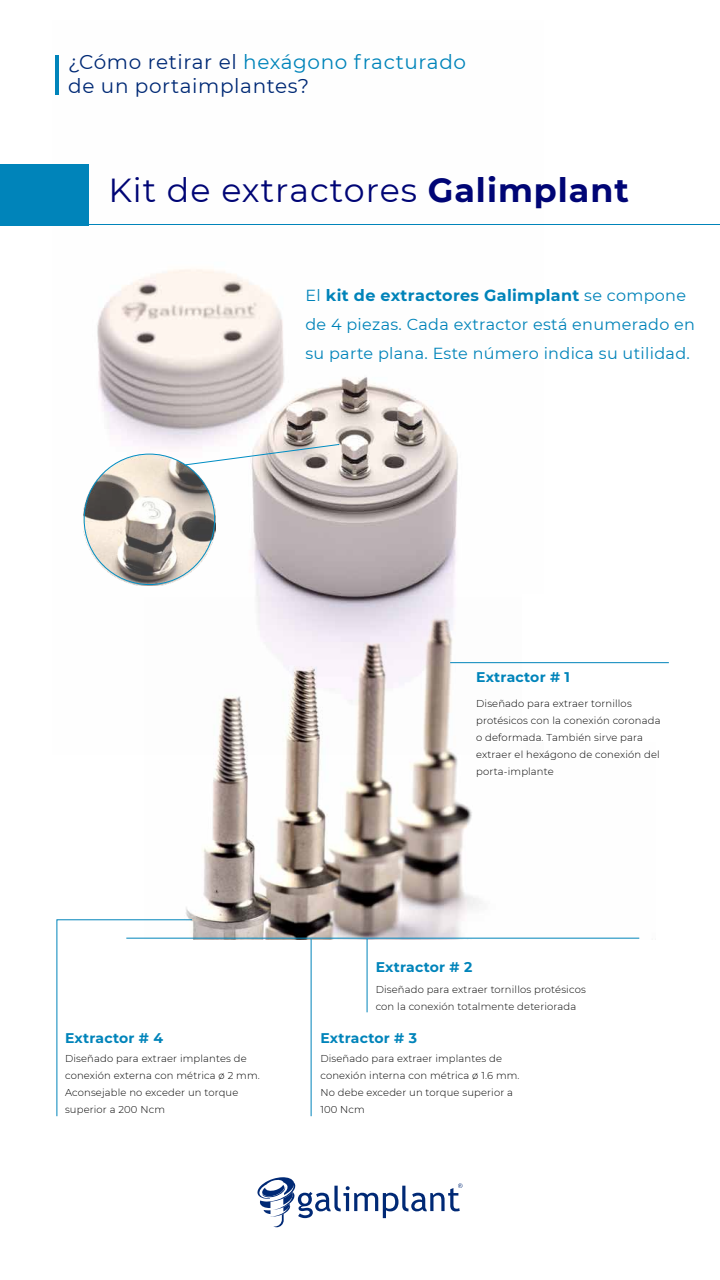
<style>
.page{position:relative;width:720px;height:1280px;background:#fff}
.page>*{position:absolute;margin:0;border:0;box-sizing:border-box;transform-origin:0 0}
.t1{font:33.3px "Montserrat";letter-spacing:.03em;color:#000575}
.t2{font:20px/24px "Montserrat";letter-spacing:.03em;color:#002975}
.t3{font:16px/29px "Montserrat";letter-spacing:.02em;color:#0083b9}
.t4{font:700 14px "Montserrat";letter-spacing:.015em;color:#0084ba}
.t5{font:300 10px/17px "Montserrat";letter-spacing:.015em;color:#000}
.s1{color:#0084ba}
.s2{font-weight:700}
</style>
<div class="page">
<img style="left:53px;top:164px;width:490px;height:434px">
<img style="left:84px;top:454px;width:131px;height:131px">
<svg style="left:184px;top:443px;width:156px;height:23px"></svg>
<svg style="left:257px;top:1177px;width:206px;height:50px"></svg>
<hr style="left:55px;top:55px;width:4px;height:40px;background:#0084ba">
<hr style="left:88px;top:225px;width:632px;height:1px;background:#0084ba">
<div style="left:0;top:164px;width:88px;height:61px;background:#0084ba"></div>
<img style="left:186px;top:598px;width:454px;height:341px">
<div style="left:523px;top:594px;width:171px;height:148px;background:#fff"></div>
<hr style="left:126px;top:938px;width:513px;height:1px;background:#0084ba">
<svg style="left:56px;top:919px;width:137px;height:198px"></svg>
<hr style="left:311px;top:939px;width:1px;height:177px;background:#0084ba">
<hr style="left:367px;top:939px;width:1px;height:73px;background:#0084ba">
<hr style="left:450px;top:662px;width:219px;height:1px;background:#0084ba">
<h2 class="t2" style="left:68px;top:50px;width:399px">¿Cómo retirar el <span class="s1">hexágono fracturado </span>de un portaimplantes?</h2>
<h1 class="t1" style="left:108px;top:167px;width:522px">Kit de extractores <span class="s2">Galimplant</span></h1>
<h3 class="t3" style="left:305px;top:281px;width:391px">El <span class="s2">kit de extractores Galimplant</span> se compone de 4 piezas. Cada extractor está enumerado en su parte plana. Este número indica su utilidad.</h3>
<h3 class="t4" style="left:476px;top:667px;width:95px">Extractor # 1</h3>
<p class="t5" style="left:476px;top:694px;width:186px">Diseñado para extraer tornillos protésicos con la conexión coronada o deformada. También sirve para extraer el hexágono de conexión del porta-implante</p>
<h3 class="t4" style="left:376px;top:957px;width:98px">Extractor # 2</h3>
<p class="t5" style="left:376px;top:980px;width:212px">Diseñado para extraer tornillos protésicos con la conexión totalmente deteriorada</p>
<h3 class="t4" style="left:65px;top:1028px;width:99px">Extractor # 4</h3>
<h3 class="t4" style="left:320px;top:1028px;width:98px">Extractor # 3</h3>
<p class="t5" style="left:65px;top:1050px;width:196px">Diseñado para extraer implantes de conexión externa con métrica ø 2 mm.<br>Aconsejable no exceder un torque superior a 200 Ncm</p>
<p class="t5" style="left:320px;top:1050px;width:201px">Diseñado para extraer implantes de conexión interna con métrica ø 1.6 mm.<br>No debe exceder un torque superior a<br>100 Ncm</p>
</div>
